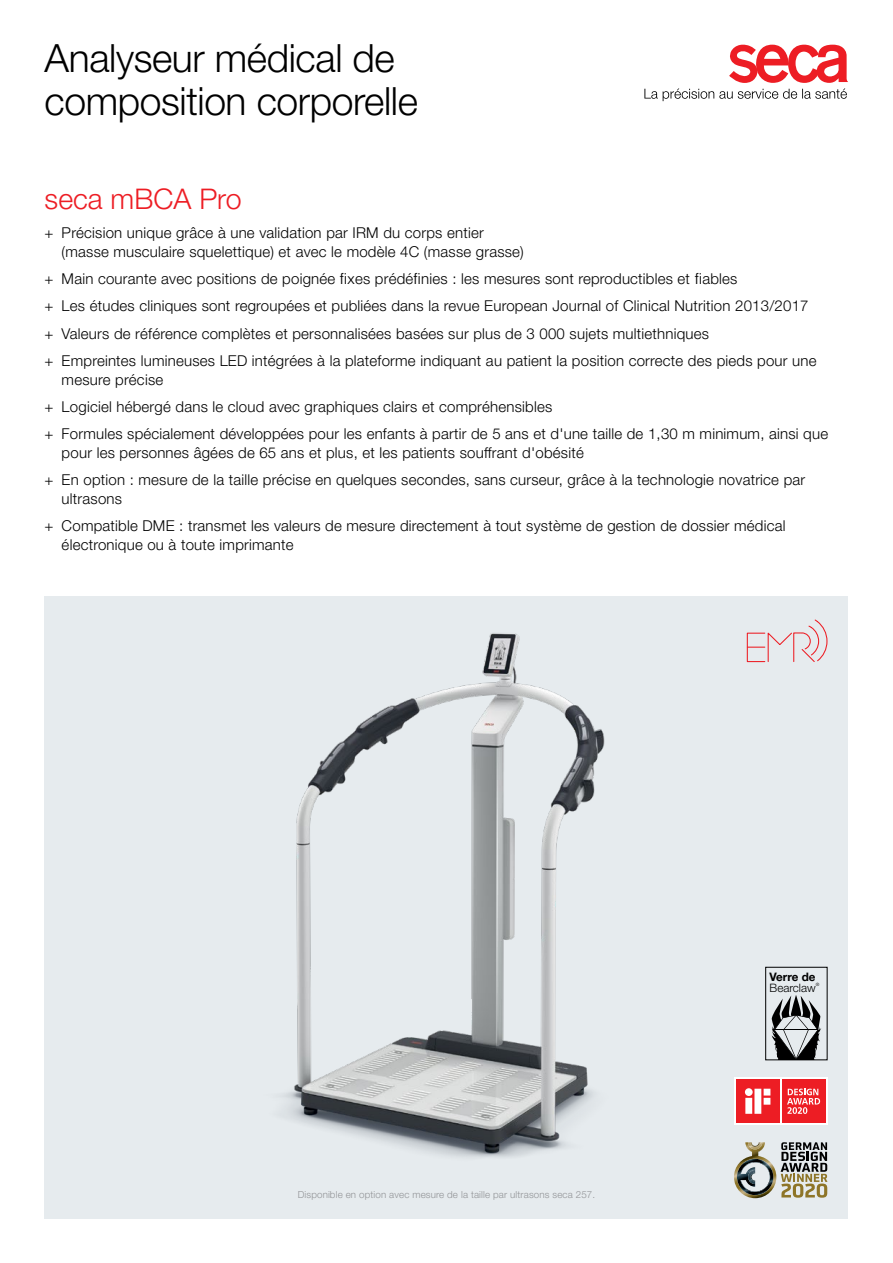
<style>
.page{position:relative;width:893px;height:1263px;background:#fff}
.page>*{position:absolute;margin:0;border:0;box-sizing:border-box;transform-origin:0 0}
.t1{font:300 39px/42.9px "secaglobal";letter-spacing:-.01em;color:#000}
.t2{font:300 28.5px "secaglobal";color:#ed1d24}
.t3{font:300 15px/27.3px "secaglobal";letter-spacing:.015em;color:#000}
.t4{font:300 11.55px "secaglobal";color:#000}
.t5{font:700 11.55px "secaglobal";color:#000}
.t6{font:300 9.75px "secaglobal";letter-spacing:.015em;color:#939598}
.t7{font:300 4.5px "secaglobal";color:#000}
</style>
<div class="page">
<div style="left:45px;top:596px;width:803px;height:622px;background:#e6ebee"></div>
<svg style="left:813px;top:619px;width:15px;height:43px"></svg>
<img style="left:283px;top:625px;width:530px;height:555px">
<img style="left:734px;top:1142px;width:42px;height:56px">
<svg style="left:748px;top:1142px;width:14px;height:7px"></svg>
<svg style="left:737px;top:1159px;width:36px;height:36px"></svg>
<svg style="left:781px;top:1142px;width:46px;height:56px"></svg>
<svg style="left:772px;top:995px;width:49px;height:63px"></svg>
<hr style="left:774px;top:1029px;width:44px;height:1px;background:#000">
<div style="left:765px;top:967px;width:62px;height:93px;border:1px solid #000"></div>
<div style="left:734px;top:1077px;width:93px;height:48px;background:#fff"></div>
<div style="left:736px;top:1079px;width:44px;height:44px;background:#ed1d24"></div>
<svg style="left:745px;top:1088px;width:25px;height:26px"></svg>
<div style="left:782px;top:1079px;width:43px;height:44px;background:#ed1d24"></div>
<svg style="left:787px;top:1088px;width:33px;height:26px"></svg>
<svg style="left:729px;top:44px;width:119px;height:39px"></svg>
<svg style="left:644px;top:89px;width:203px;height:12px"></svg>
<h1 class="t1" style="left:45px;top:38px;width:375px">Analyseur médical de composition corporelle</h1>
<h2 class="t2" style="left:45px;top:182px;width:198px">seca mBCA Pro</h2>
<p class="t3" style="left:62px;top:224px;width:464px;line-height:18.8px;text-indent:-17px">+ Précision unique grâce à une validation par IRM du corps entier (masse musculaire squelettique) et avec le modèle 4C (masse grasse)</p>
<p class="t3" style="left:45px;top:265px;width:773px">+ Main courante avec positions de poignée fixes prédéfinies : les mesures sont reproductibles et fiables<br>+ Les études cliniques sont regroupées et publiées dans la revue European Journal of Clinical Nutrition 2013/2017 + Valeurs de référence complètes et personnalisées basées sur plus de 3 000 sujets multiethniques<br>+ Empreintes lumineuses LED intégrées à la plateforme indiquant au patient la position correcte des pieds pour une</p>
<p class="t3" style="left:45px;top:366px;width:785px;text-indent:17px">mesure précise<br>+ Logiciel hébergé dans le cloud avec graphiques clairs et compréhensibles<br>+ Formules spécialement développées pour les enfants à partir de 5 ans et d'une taille de 1,30 m minimum, ainsi que</p>
<p class="t3" style="left:45px;top:439px;width:762px;text-indent:17px">pour les personnes âgées de 65 ans et plus, et les patients souffrant d'obésité<br>+ En option : mesure de la taille précise en quelques secondes, sans curseur, grâce à la technologie novatrice par</p>
<p class="t3" style="left:45px;top:485px;width:742px;text-indent:17px">ultrasons<br>+ Compatible DME : transmet les valeurs de mesure directement à tout système de gestion de dossier médical</p>
<p class="t3" style="left:62px;top:531px;width:233px">électronique ou à toute imprimante</p>
<p class="t6" style="left:298px;top:1189px;width:299px">Disponible en option avec mesure de la taille par ultrasons seca 257.</p>
<p class="t5" style="left:770px;top:970px;width:47px">Verre de</p>
<p class="t4" style="left:770px;top:981px;width:48px">Bearclaw</p>
<p class="t7" style="left:816px;top:982px;width:5px">®</p>
</div>
